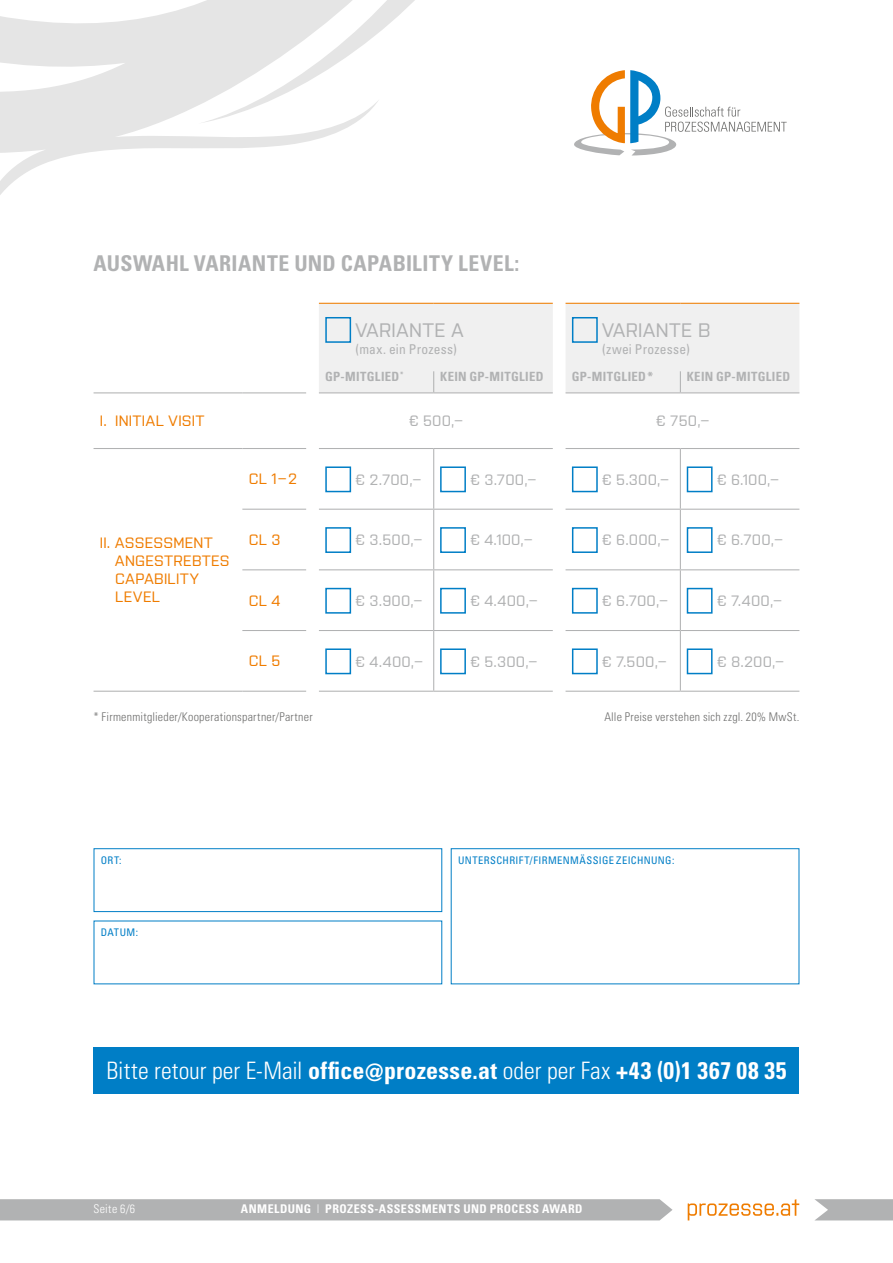
<style>
.page{position:relative;width:893px;height:1263px;background:#fff}
.page>*{position:absolute;margin:0;border:0;box-sizing:border-box;transform-origin:0 0}
.GP24218_Lauftext{font:700 condensed 24px "Univers";letter-spacing:.015em;color:#fff}
.GP2418_Zwiti_02{font:700 condensed 21.75px "Univers";letter-spacing:.02em;color:#b1b2b3}
.GP2418_Tab_HL_horizo{font:500 19.5px "Purista";letter-spacing:.035em;color:#b1b2b3}
.t1{font:500 15px "Purista";letter-spacing:.01em;color:#b1b2b3}
.t2{font:500 15px/18px "Purista";letter-spacing:.025em;color:#ef7c00}
.t3{font:500 15px "Purista";letter-spacing:.045em;color:#ef7c00}
.GP2418_Tab_HL_horizo-2{font:condensed 13.5px "Univers";letter-spacing:.015em;color:#b1b2b3}
.GP2418_Tab_Lauftext{font:700 condensed 12.75px "Univers";letter-spacing:.025em;color:#b1b2b3}
.GP24218_Lauftext-2{font:300 condensed 12px "Univers";letter-spacing:.02em;color:#6f6f6e}
.t4{font:700 condensed 12px "Univers";letter-spacing:.035em;color:#fff}
.t5{font:300 condensed 12px "Univers";letter-spacing:.025em;color:#fff}
.GP2418_Formularfeld{font:condensed 10.5px "Univers";letter-spacing:.035em;color:#007ec6}
.s1{font-weight:300}
</style>
<div class="page">
<svg style="left:574px;top:70px;width:213px;height:86px"></svg>
<svg style="left:814px;top:1199px;width:79px;height:21px;background:#b8b9ba"></svg>
<div style="left:0;top:1199px;width:672px;height:21px;background:#b1b2b3"></div>
<svg style="left:688px;top:1199px;width:111px;height:21px"></svg>
<svg style="left:0;top:0;width:415px;height:195px"></svg>
<div style="left:451px;top:848px;width:348px;height:136px;border:1px solid #007ec6"></div>
<hr style="left:94px;top:392px;width:148px;height:1px;background:#b1b2b3">
<hr style="left:242px;top:392px;width:64px;height:1px;background:#b1b2b3">
<hr style="left:94px;top:448px;width:148px;height:1px;background:#b1b2b3">
<hr style="left:242px;top:448px;width:64px;height:1px;background:#b1b2b3">
<hr style="left:319px;top:448px;width:115px;height:1px;background:#b1b2b3">
<hr style="left:434px;top:448px;width:119px;height:1px;background:#b1b2b3">
<hr style="left:566px;top:448px;width:114px;height:1px;background:#b1b2b3">
<hr style="left:680px;top:448px;width:119px;height:1px;background:#b1b2b3">
<hr style="left:242px;top:509px;width:64px;height:1px;background:#b1b2b3">
<hr style="left:319px;top:509px;width:115px;height:1px;background:#b1b2b3">
<hr style="left:434px;top:509px;width:119px;height:1px;background:#b1b2b3">
<hr style="left:566px;top:509px;width:114px;height:1px;background:#b1b2b3">
<hr style="left:680px;top:509px;width:119px;height:1px;background:#b1b2b3">
<hr style="left:242px;top:569px;width:64px;height:1px;background:#b1b2b3">
<hr style="left:319px;top:569px;width:115px;height:1px;background:#b1b2b3">
<hr style="left:434px;top:569px;width:119px;height:1px;background:#b1b2b3">
<hr style="left:566px;top:569px;width:114px;height:1px;background:#b1b2b3">
<hr style="left:680px;top:569px;width:119px;height:1px;background:#b1b2b3">
<hr style="left:242px;top:630px;width:64px;height:1px;background:#b1b2b3">
<hr style="left:319px;top:630px;width:115px;height:1px;background:#b1b2b3">
<hr style="left:434px;top:630px;width:119px;height:1px;background:#b1b2b3">
<hr style="left:566px;top:630px;width:114px;height:1px;background:#b1b2b3">
<hr style="left:680px;top:630px;width:119px;height:1px;background:#b1b2b3">
<hr style="left:94px;top:691px;width:148px;height:1px;background:#b1b2b3">
<hr style="left:242px;top:691px;width:64px;height:1px;background:#b1b2b3">
<hr style="left:319px;top:691px;width:115px;height:1px;background:#b1b2b3">
<hr style="left:434px;top:691px;width:119px;height:1px;background:#b1b2b3">
<hr style="left:566px;top:691px;width:114px;height:1px;background:#b1b2b3">
<hr style="left:680px;top:691px;width:119px;height:1px;background:#b1b2b3">
<hr style="left:433px;top:449px;width:1px;height:60px;background:#b1b2b3">
<hr style="left:433px;top:510px;width:1px;height:59px;background:#b1b2b3">
<hr style="left:433px;top:570px;width:1px;height:60px;background:#b1b2b3">
<hr style="left:433px;top:631px;width:1px;height:60px;background:#b1b2b3">
<div style="left:319px;top:303px;width:480px;height:90px;background:#f0f0f0"></div>
<hr style="left:680px;top:449px;width:1px;height:60px;background:#b1b2b3">
<hr style="left:680px;top:510px;width:1px;height:59px;background:#b1b2b3">
<hr style="left:680px;top:570px;width:1px;height:60px;background:#b1b2b3">
<hr style="left:680px;top:631px;width:1px;height:60px;background:#b1b2b3">
<div style="left:325px;top:317px;width:26px;height:26px;border:2px solid #007ec6"></div>
<div style="left:572px;top:317px;width:26px;height:26px;border:2px solid #007ec6"></div>
<div style="left:325px;top:466px;width:26px;height:26px;border:2px solid #007ec6"></div>
<div style="left:440px;top:466px;width:26px;height:26px;border:2px solid #007ec6"></div>
<div style="left:572px;top:466px;width:26px;height:26px;border:2px solid #007ec6"></div>
<div style="left:687px;top:466px;width:26px;height:26px;border:2px solid #007ec6"></div>
<div style="left:325px;top:527px;width:26px;height:26px;border:2px solid #007ec6"></div>
<div style="left:440px;top:527px;width:26px;height:26px;border:2px solid #007ec6"></div>
<div style="left:572px;top:527px;width:26px;height:26px;border:2px solid #007ec6"></div>
<div style="left:687px;top:527px;width:26px;height:26px;border:2px solid #007ec6"></div>
<div style="left:325px;top:588px;width:26px;height:26px;border:2px solid #007ec6"></div>
<div style="left:440px;top:588px;width:26px;height:26px;border:2px solid #007ec6"></div>
<div style="left:572px;top:588px;width:26px;height:26px;border:2px solid #007ec6"></div>
<div style="left:687px;top:588px;width:26px;height:26px;border:2px solid #007ec6"></div>
<div style="left:325px;top:648px;width:26px;height:26px;border:2px solid #007ec6"></div>
<div style="left:440px;top:648px;width:26px;height:26px;border:2px solid #007ec6"></div>
<div style="left:572px;top:648px;width:26px;height:26px;border:2px solid #007ec6"></div>
<div style="left:687px;top:648px;width:26px;height:26px;border:2px solid #007ec6"></div>
<div style="left:94px;top:848px;width:348px;height:64px;border:1px solid #007ec6"></div>
<div style="left:94px;top:1047px;width:705px;height:47px;background:#007ec6"></div>
<p class="GP2418_Zwiti_02" style="left:94px;top:250px;width:427px">AUSWAHL VARIANTE UND CAPABILITY LEVEL:</p>
<p class="GP2418_Tab_HL_horizo" style="left:356px;top:316px;width:109px">VARIANTE A</p>
<p class="GP2418_Tab_HL_horizo-2" style="left:356px;top:340px;width:103px">(max. ein Prozess)</p>
<p class="GP2418_Tab_HL_horizo" style="left:602px;top:316px;width:109px">VARIANTE B</p>
<p class="GP2418_Tab_HL_horizo-2" style="left:602px;top:340px;width:89px">(zwei Prozesse)</p>
<p class="GP2418_Tab_Lauftext" style="left:325px;top:369px;width:80px">GP-MITGLIED<sup>*</sup></p>
<p class="GP2418_Tab_Lauftext" style="left:440px;top:369px;width:105px">KEIN GP-MITGLIED</p>
<p class="GP2418_Tab_Lauftext" style="left:572px;top:369px;width:83px">GP-MITGLIED*</p>
<p class="GP2418_Tab_Lauftext" style="left:687px;top:369px;width:105px">KEIN GP-MITGLIED</p>
<p class="t3" style="left:100px;top:410px;width:106px">I. INITIAL VISIT</p>
<p class="t1" style="left:409px;top:410px;width:55px">€ 500,–</p>
<p class="t1" style="left:656px;top:410px;width:54px">€ 750,–</p>
<p class="t2" style="left:115px;top:533px;width:116px;text-indent:-15px">II. ASSESSMENT<br>ANGESTREBTES<br>CAPABILITY<br>LEVEL</p>
<p class="t2" style="left:249px;top:469px;width:50px">CL 1–2</p>
<p class="t1" style="left:356px;top:468px;width:67px">€ 2.700,–</p>
<p class="t1" style="left:470px;top:468px;width:67px">€ 3.700,–</p>
<p class="t1" style="left:602px;top:468px;width:68px">€ 5.300,–</p>
<p class="t1" style="left:717px;top:468px;width:63px">€ 6.100,–</p>
<p class="t2" style="left:249px;top:530px;width:33px">CL 3</p>
<p class="t1" style="left:356px;top:529px;width:68px">€ 3.500,–</p>
<p class="t1" style="left:470px;top:529px;width:63px">€ 4.100,–</p>
<p class="t1" style="left:602px;top:529px;width:68px">€ 6.000,–</p>
<p class="t1" style="left:717px;top:529px;width:67px">€ 6.700,–</p>
<p class="t2" style="left:249px;top:590px;width:33px">CL 4</p>
<p class="t1" style="left:356px;top:590px;width:68px">€ 3.900,–</p>
<p class="t1" style="left:470px;top:590px;width:68px">€ 4.400,–</p>
<p class="t1" style="left:602px;top:590px;width:67px">€ 6.700,–</p>
<p class="t1" style="left:717px;top:590px;width:66px">€ 7.400,–</p>
<p class="t2" style="left:249px;top:651px;width:33px">CL 5</p>
<p class="t1" style="left:356px;top:650px;width:68px">€ 4.400,–</p>
<p class="t1" style="left:470px;top:650px;width:68px">€ 5.300,–</p>
<p class="t1" style="left:602px;top:650px;width:65px">€ 7.500,–</p>
<p class="t1" style="left:717px;top:650px;width:68px">€ 8.200,–</p>
<p class="GP24218_Lauftext-2" style="left:94px;top:709px;width:221px">* Firmenmitglieder/Kooperationspartner/Partner</p>
<p class="GP24218_Lauftext-2" style="left:604px;top:709px;width:197px">Alle Preise verstehen sich zzgl. 20% MwSt.</p>
<p class="GP2418_Formularfeld" style="left:101px;top:854px;width:22px">ORT:</p>
<p class="GP2418_Formularfeld" style="left:101px;top:926px;width:39px">DATUM:</p>
<p class="GP2418_Formularfeld" style="left:458px;top:854px;width:218px">UNTERSCHRIFT/FIRMENMÄSSIGE ZEICHNUNG:</p>
<p class="GP24218_Lauftext" style="left:106px;top:1056px;width:682px"><span class="s1">Bitte retour per E-Mail</span> office@prozesse.at <span class="s1">oder per Fax</span> +43 (0)1 367 08 35</p>
<p class="t5" style="left:94px;top:1202px;width:43px">Seite 6/6</p>
<p class="t4" style="left:241px;top:1202px;width:343px">ANMELDUNG <span class="s1">|</span> PROZESS-ASSESSMENTS UND PROCESS AWARD</p>
</div>
